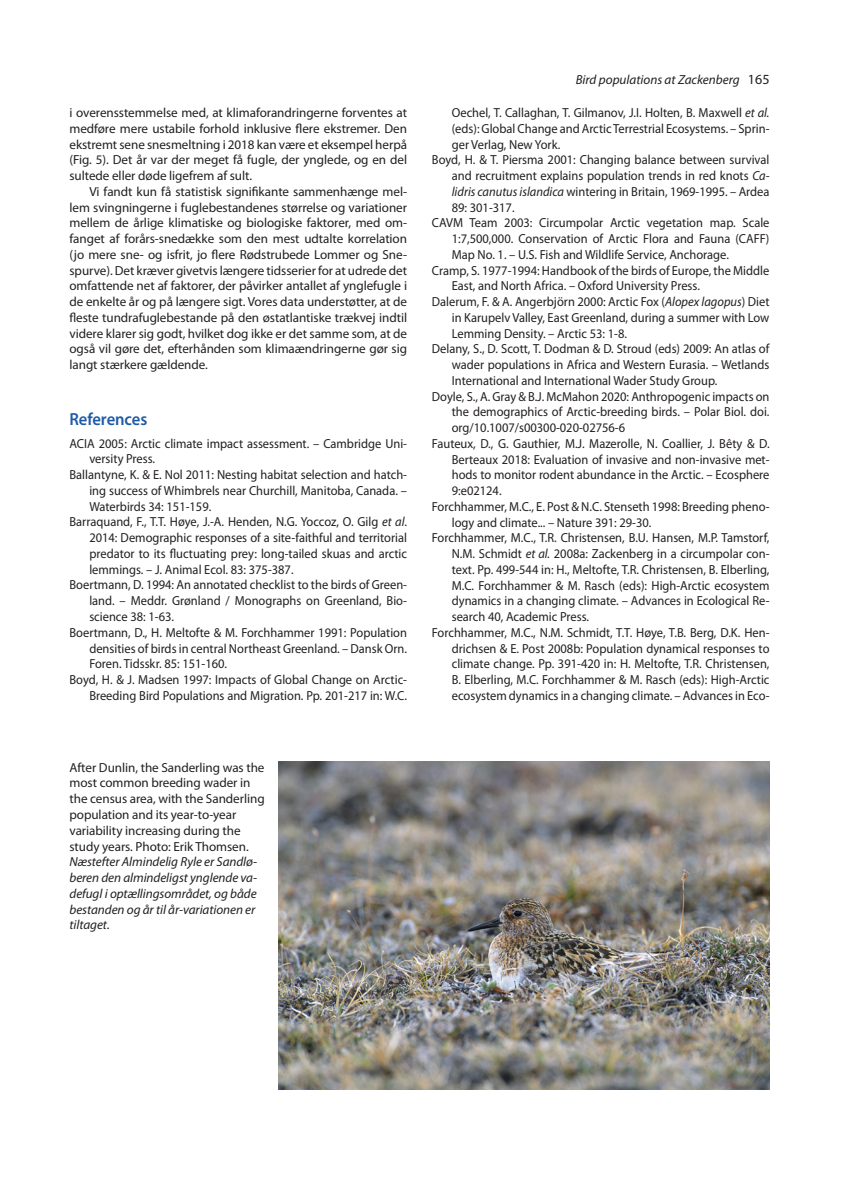
<style>
.page{position:relative;width:844px;height:1191px;background:#fff}
.page>*{position:absolute;margin:0;border:0;box-sizing:border-box;transform-origin:0 0}
.t1{font:600 17.5px "Myriad Pro";letter-spacing:-.005em;color:#1f5ba5;scale:.95 1}
.t2{font:13.12px "Myriad Pro";color:#231f20;scale:.95 1}
.t3{font:13.12px/15.8px "Myriad Pro";color:#231f20;text-align:justify}
.t4{font:italic 13.12px/15.8px "Myriad Pro";letter-spacing:-.005em;color:#231f20}
.s1{font-style:italic}
.s2{font-style:normal;font-size:14px}
</style>
<div class="page">
<img style="left:278px;top:762px;width:491px;height:327px">
<p class="t3" style="left:69px;top:105px;width:339px">i overensstemmelse med, at klimaforandringerne forventes at medføre mere ustabile forhold inklusive flere ekstremer. Den ekstremt sene snesmeltning i 2018 kan være et eksempel herpå (Fig. 5). Det år var der meget få fugle, der ynglede, og en del sultede eller døde ligefrem af sult.</p>
<p class="t3" style="left:69px;top:183px;width:339px;text-indent:20px">Vi fandt kun få statistisk signifikante sammenhænge mel&shy;lem svingningerne i fuglebestandenes størrelse og variationer mellem de årlige klimatiske og biologiske faktorer, med om&shy;fanget af forårs-snedække som den mest udtalte korrelation (jo mere sne- og isfrit, jo flere Rødstrubede Lommer og Sne&shy;spurve). Det kræver givetvis længere tidsserier for at udrede det omfattende net af faktorer, der påvirker antallet af ynglefugle i de enkelte år og på længere sigt. Vores data understøtter, at de fleste tundrafuglebestande på den østatlantiske trækvej indtil videre klarer sig godt, hvilket dog ikke er det samme som, at de også vil gøre det, efterhånden som klimaændringerne gør sig langt stærkere gældende.</p>
<h1 class="t1" style="left:69px;top:408px;width:83px">References</h1>
<p class="t2" style="left:69px;top:435px;width:357px">ACIA 2005: Arctic climate impact assessment. – Cambridge Uni-</p>
<p class="t2" style="left:89px;top:451px;width:71px">versity Press.</p>
<p class="t2" style="left:69px;top:467px;width:357px">Ballantyne, K. &amp; E. Nol 2011: Nesting habitat selection and hatch-</p>
<p class="t2" style="left:89px;top:482px;width:336px">ing success of Whimbrels near Churchill, Manitoba, Canada. –</p>
<p class="t2" style="left:89px;top:498px;width:130px">Waterbirds 34: 151-159.</p>
<p class="t2" style="left:69px;top:514px;width:357px">Barraquand, F., T.T. Høye, J.-A. Henden, N.G. Yoccoz, O. Gilg <span class="s1">et al</span>.</p>
<p class="t2" style="left:89px;top:530px;width:336px">2014: Demographic responses of a site-faithful and territorial</p>
<p class="t2" style="left:89px;top:545px;width:336px">predator to its fluctuating prey: long-tailed skuas and arctic</p>
<p class="t2" style="left:89px;top:561px;width:216px">lemmings. – J. Animal Ecol. 83: 375-387.</p>
<p class="t2" style="left:69px;top:577px;width:357px">Boertmann, D. 1994: An annotated checklist to the birds of Green-</p>
<p class="t2" style="left:89px;top:593px;width:336px">land. – Meddr. Grønland / Monographs on Greenland, Bio-</p>
<p class="t2" style="left:89px;top:608px;width:91px">science 38: 1-63.</p>
<p class="t2" style="left:69px;top:624px;width:357px">Boertmann, D., H. Meltofte &amp; M. Forchhammer 1991: Population</p>
<p class="t2" style="left:89px;top:640px;width:336px">densities of birds in central Northeast Greenland. – Dansk Orn.</p>
<p class="t2" style="left:89px;top:656px;width:146px">Foren. Tidsskr. 85: 151-160.</p>
<p class="t2" style="left:69px;top:671px;width:357px">Boyd, H. &amp; J. Madsen 1997: Impacts of Global Change on Arctic-</p>
<p class="t2" style="left:89px;top:687px;width:336px">Breeding Bird Populations and Migration. Pp. 201-217 in: W.C.</p>
<p class="t3" style="left:69px;top:759px;width:197px;text-align:left">After Dunlin, the Sanderling was the most common breeding wader in the census area, with the Sanderling population and its year-to-year variability increasing during the study years. Photo: Erik Thomsen.</p>
<p class="t4" style="left:69px;top:853px;width:189px">Næstefter Almindelig Ryle er Sandlø&shy;beren den almindeligst ynglende va&shy;defugl i optællingsområdet, og både bestanden og år til år-variationen er tiltaget.</p>
<p class="t4" style="left:575px;top:72px;width:195px">Bird populations at Zackenberg <span class="s2">165</span></p>
<p class="t2" style="left:451px;top:105px;width:336px">Oechel, T. Callaghan, T. Gilmanov, J.I. Holten, B. Maxwell <span class="s1">et al.</span></p>
<p class="t2" style="left:451px;top:120px;width:336px">(eds): Global Change and Arctic Terrestrial Ecosystems. – Sprin-</p>
<p class="t2" style="left:451px;top:136px;width:116px">ger Verlag, New York.</p>
<p class="t2" style="left:432px;top:152px;width:357px">Boyd, H. &amp; T. Piersma 2001: Changing balance between survival</p>
<p class="t2" style="left:451px;top:168px;width:336px">and recruitment explains population trends in red knots <span class="s1">Ca-</span></p>
<p class="t2" style="left:451px;top:183px;width:336px"><span class="s1">lidris canutus islandica</span> wintering in Britain, 1969-1995. – Ardea</p>
<p class="t2" style="left:451px;top:199px;width:68px">89: 301-317.</p>
<p class="t2" style="left:432px;top:215px;width:357px">CAVM Team 2003: Circumpolar Arctic vegetation map. Scale</p>
<p class="t2" style="left:451px;top:231px;width:336px">1:7,500,000. Conservation of Arctic Flora and Fauna (CAFF)</p>
<p class="t2" style="left:451px;top:246px;width:293px">Map No. 1. – U.S. Fish and Wildlife Service, Anchorage.</p>
<p class="t2" style="left:432px;top:262px;width:357px">Cramp, S. 1977-1994: Handbook of the birds of Europe, the Middle</p>
<p class="t2" style="left:451px;top:278px;width:263px">East, and North Africa. – Oxford University Press.</p>
<p class="t2" style="left:432px;top:294px;width:357px">Dalerum, F. &amp; A. Angerbjörn 2000: Arctic Fox (<span class="s1">Alopex lagopus</span>) Diet</p>
<p class="t2" style="left:451px;top:309px;width:336px">in Karupelv Valley, East Greenland, during a summer with Low</p>
<p class="t2" style="left:451px;top:325px;width:186px">Lemming Density. – Arctic 53: 1-8.</p>
<p class="t2" style="left:432px;top:341px;width:357px">Delany, S., D. Scott, T. Dodman &amp; D. Stroud (eds) 2009: An atlas of</p>
<p class="t2" style="left:451px;top:357px;width:336px">wader populations in Africa and Western Eurasia. – Wetlands</p>
<p class="t2" style="left:451px;top:372px;width:281px">International and International Wader Study Group.</p>
<p class="t2" style="left:432px;top:388px;width:357px">Doyle, S., A. Gray &amp; B.J. McMahon 2020: Anthropogenic impacts on</p>
<p class="t2" style="left:451px;top:404px;width:336px">the demographics of Arctic-breeding birds. – Polar Biol. doi.</p>
<p class="t2" style="left:451px;top:420px;width:184px">org/10.1007/s00300-020-02756-6</p>
<p class="t2" style="left:432px;top:435px;width:357px">Fauteux, D., G. Gauthier, M.J. Mazerolle, N. Coallier, J. Bêty &amp; D.</p>
<p class="t2" style="left:451px;top:451px;width:336px">Berteaux 2018: Evaluation of invasive and non‐invasive met-</p>
<p class="t2" style="left:451px;top:467px;width:336px">hods to monitor rodent abundance in the Arctic. – Ecosphere</p>
<p class="t2" style="left:451px;top:483px;width:54px">9:e02124.</p>
<p class="t2" style="left:432px;top:498px;width:357px">Forchhammer, M.C., E. Post &amp; N.C. Stenseth 1998: Breeding pheno-</p>
<p class="t2" style="left:451px;top:514px;width:212px">logy and climate... – Nature 391: 29-30.</p>
<p class="t2" style="left:432px;top:530px;width:357px">Forchhammer, M.C., T.R. Christensen, B.U. Hansen, M.P. Tamstorf,</p>
<p class="t2" style="left:451px;top:546px;width:336px">N.M. Schmidt <span class="s1">et al.</span> 2008a: Zackenberg in a circumpolar con-</p>
<p class="t2" style="left:451px;top:561px;width:336px">text. Pp. 499-544 in: H., Meltofte, T.R. Christensen, B. Elberling,</p>
<p class="t2" style="left:451px;top:577px;width:336px">M.C. Forchhammer &amp; M. Rasch (eds): High-Arctic ecosystem</p>
<p class="t2" style="left:451px;top:593px;width:336px">dynamics in a changing climate. – Advances in Ecological Re-</p>
<p class="t2" style="left:451px;top:609px;width:146px">search 40, Academic Press.</p>
<p class="t2" style="left:432px;top:624px;width:357px">Forchhammer, M.C., N.M. Schmidt, T.T. Høye, T.B. Berg, D.K. Hen-</p>
<p class="t2" style="left:451px;top:640px;width:336px">drichsen &amp; E. Post 2008b: Population dynamical responses to</p>
<p class="t2" style="left:451px;top:656px;width:336px">climate change. Pp. 391-420 in: H. Meltofte, T.R. Christensen,</p>
<p class="t2" style="left:451px;top:672px;width:336px">B. Elberling, M.C. Forchhammer &amp; M. Rasch (eds): High-Arctic</p>
<p class="t2" style="left:451px;top:687px;width:336px">ecosystem dynamics in a changing climate. – Advances in Eco-</p>
</div>
